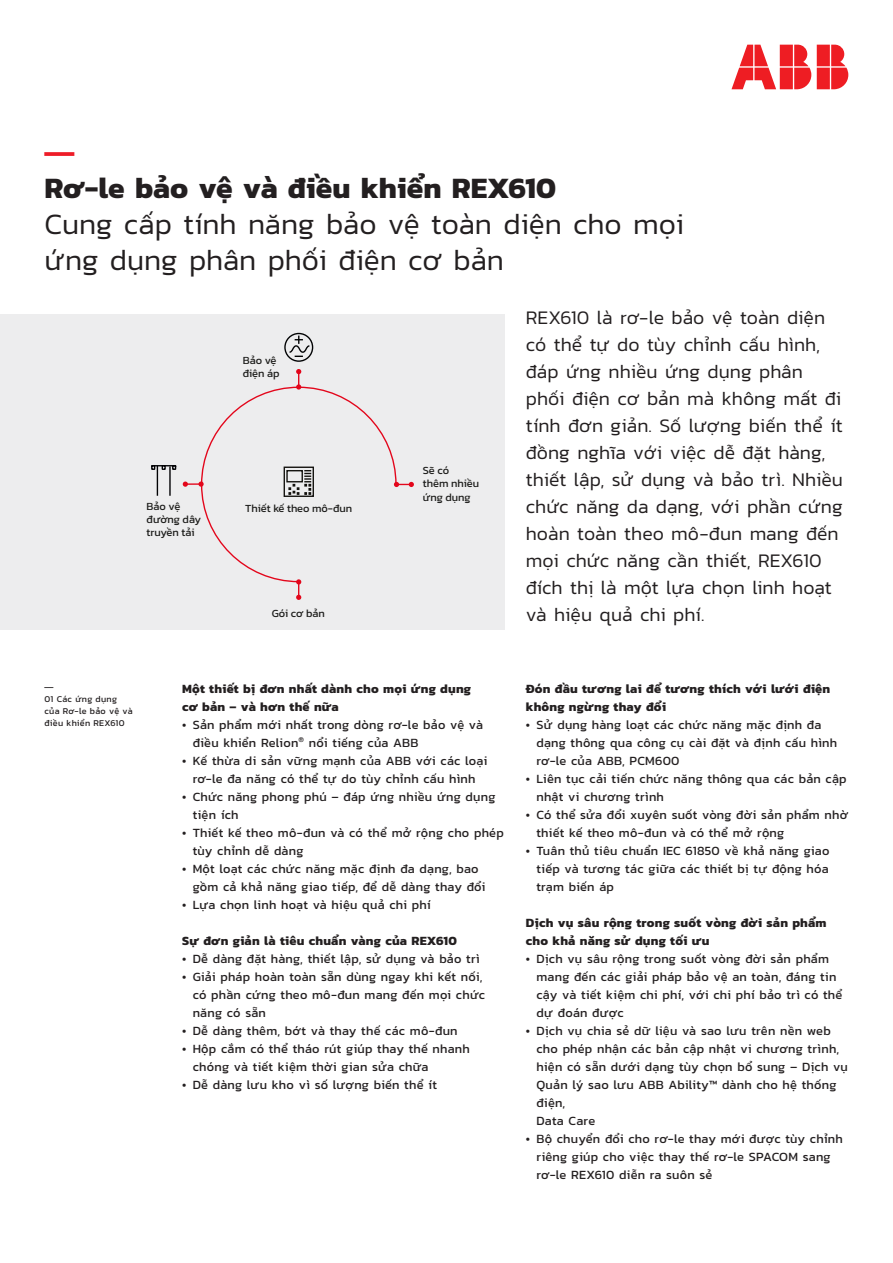
<style>
.page{position:relative;width:893px;height:1263px;background:#fff}
.page>*{position:absolute;margin:0;border:0;box-sizing:border-box;transform-origin:0 0}
.t1{font:300 30px/36px "Kanit";letter-spacing:-.005em;color:#231f20}
.t2{font:700 30px "Kanit";letter-spacing:-.005em;color:#231f20}
.t3{font:700 30px "AB Bvoice";color:#ee1c28}
.t4{font:300 19.5px/27px "Kanit";color:#231f20}
.t5{font:12.75px/18px "Kanit";letter-spacing:.015em;color:#231f20}
.t6{font:700 12.75px/18px "Kanit";letter-spacing:.015em;color:#231f20}
.t7{font:11.1px/13.2px "Kanit";color:#1d1d1b}
.t8{font:9px/12px "Kanit";letter-spacing:.025em;color:#231f20}
.t9{font:9px "AB Bvoice";color:#231f20}
</style>
<div class="page">
<div style="left:0;top:315px;width:505px;height:315px;background:#ededee"></div>
<div style="left:151px;top:465px;width:25px;height:3px;border:1px solid #020204"></div>
<svg style="left:151px;top:465px;width:4px;height:5px"></svg>
<svg style="left:172px;top:465px;width:4px;height:5px"></svg>
<svg style="left:162px;top:465px;width:4px;height:5px"></svg>
<hr style="left:169px;top:466px;width:2px;height:30px;background:#020204">
<hr style="left:157px;top:466px;width:1px;height:30px;background:#020204">
<div style="left:284px;top:333px;width:29px;height:29px;border:1px solid #020304;border-radius:50%"></div>
<svg style="left:288px;top:336px;width:23px;height:21px"></svg>
<svg style="left:183px;top:369px;width:231px;height:231px"></svg>
<svg style="left:731px;top:45px;width:117px;height:44px"></svg>
<h1 class="t3" style="left:45px;top:132px;width:31px">—</h1>
<h1 class="t2" style="left:45px;top:164px;width:513px">Rơ-le bảo vệ và điều khiển REX610</h1>
<h1 class="t1" style="left:45px;top:205px;width:641px">Cung cấp tính năng bảo vệ toàn diện cho mọi ứng dụng phân phối điện cơ bản</h1>
<p class="t4" style="left:526px;top:303px;width:319px">REX610 là rơ-le bảo vệ toàn diện có thể tự do tùy chỉnh cấu hình, đáp ứng nhiều ứng dụng phân phối điện cơ bản mà không mất đi tính đơn giản. Số lượng biến thể ít đồng nghĩa với việc dễ đặt hàng, thiết lập, sử dụng và bảo trì. Nhiều chức năng da dạng, với phần cứng hoàn toàn theo mô-đun mang đến mọi chức năng cần thiết, REX610 đích thị là một lựa chọn linh hoạt và hiệu quả chi phí.</p>
<p class="t7" style="left:243px;top:353px;width:38px">Bảo vệ điện áp</p>
<p class="t7" style="left:423px;top:464px;width:58px">Sẽ có<br>thêm nhiều ứng dụng</p>
<p class="t7" style="left:147px;top:499px;width:56px">Bảo vệ đường dây truyền tải</p>
<p class="t7" style="left:245px;top:501px;width:109px">Thiết kế theo mô-đun</p>
<p class="t7" style="left:272px;top:607px;width:55px">Gói cơ bản</p>
<p class="t9" style="left:45px;top:681px;width:10px">—</p>
<p class="t8" style="left:45px;top:692px;width:89px">01 Các ứng dụng của Rơ-le bảo vệ và điều khiển REX610</p>
<p class="t6" style="left:182px;top:679px;width:291px">Một thiết bị đơn nhất dành cho mọi ứng dụng cơ bản – và hơn thế nữa</p>
<p class="t5" style="left:193px;top:715px;width:292px;text-indent:-11px">• Sản phẩm mới nhất trong dòng rơ-le bảo vệ và điều khiển Relion<sup>®</sup> nổi tiếng của ABB</p>
<p class="t5" style="left:182px;top:751px;width:307px;text-align:center">• Kế thừa di sản vững mạnh của ABB với các loại rơ-le đa năng có thể tự do tùy chỉnh cấu hình</p>
<p class="t5" style="left:193px;top:787px;width:304px;text-indent:-11px">• Chức năng phong phú – đáp ứng nhiều ứng dụng tiện ích</p>
<p class="t5" style="left:193px;top:823px;width:312px;text-indent:-11px">• Thiết kế theo mô-đun và có thể mở rộng cho phép tùy chỉnh dễ dàng</p>
<p class="t5" style="left:193px;top:859px;width:294px;text-indent:-11px">• Một loạt các chức năng mặc định đa dạng, bao gồm cả khả năng giao tiếp, để dễ dàng thay đổi</p>
<p class="t5" style="left:182px;top:895px;width:250px">• Lựa chọn linh hoạt và hiệu quả chi phí</p>
<p class="t6" style="left:182px;top:931px;width:276px">Sự đơn giản là tiêu chuẩn vàng của REX610</p>
<p class="t5" style="left:182px;top:949px;width:299px">• Dễ dàng đặt hàng, thiết lập, sử dụng và bảo trì</p>
<p class="t5" style="left:193px;top:967px;width:294px;text-indent:-11px">• Giải pháp hoàn toàn sẵn dùng ngay khi kết nối, có phần cứng theo mô-đun mang đến mọi chức năng có sẵn</p>
<p class="t5" style="left:182px;top:1021px;width:277px">• Dễ dàng thêm, bớt và thay thế các mô-đun</p>
<p class="t5" style="left:193px;top:1039px;width:279px;text-indent:-11px">• Hộp cắm có thể tháo rút giúp thay thế nhanh chóng và tiết kiệm thời gian sửa chữa</p>
<p class="t5" style="left:182px;top:1075px;width:256px">• Dễ dàng lưu kho vì số lượng biến thể ít</p>
<p class="t6" style="left:526px;top:679px;width:306px">Đón đầu tương lai để tương thích với lưới điện không ngừng thay đổi</p>
<p class="t5" style="left:536px;top:715px;width:302px;text-indent:-11px">• Sử dụng hàng loạt các chức năng mặc định đa dạng thông qua công cụ cài đặt và định cấu hình rơ-le của ABB, PCM600</p>
<p class="t5" style="left:536px;top:769px;width:312px;text-indent:-11px">• Liên tục cải tiến chức năng thông qua các bản cập nhật vi chương trình</p>
<p class="t5" style="left:536px;top:805px;width:313px;text-indent:-11px">• Có thể sửa đổi xuyên suốt vòng đời sản phẩm nhờ thiết kế theo mô-đun và có thể mở rộng</p>
<p class="t5" style="left:536px;top:841px;width:295px;text-align:justify;text-indent:-11px">• Tuân thủ tiêu chuẩn IEC 61850 về khả năng giao tiếp và tương tác giữa các thiết bị tự động hóa trạm biến áp</p>
<p class="t6" style="left:526px;top:913px;width:302px">Dịch vụ sâu rộng trong suốt vòng đời sản phẩm cho khả năng sử dụng tối ưu</p>
<p class="t5" style="left:536px;top:949px;width:307px;text-indent:-11px">• Dịch vụ sâu rộng trong suốt vòng đời sản phẩm mang đến các giải pháp bảo vệ an toàn, đáng tin cậy và tiết kiệm chi phí, với chi phí bảo trì có thể dự đoán được</p>
<p class="t5" style="left:536px;top:1021px;width:313px;text-indent:-11px">• Dịch vụ chia sẻ dữ liệu và sao lưu trên nền web cho phép nhận các bản cập nhật vi chương trình, hiện có sẵn dưới dạng tùy chọn bổ sung – Dịch vụ<br>Quản lý sao lưu ABB Ability™ dành cho hệ thống điện,<br>Data Care</p>
<p class="t5" style="left:536px;top:1129px;width:308px;text-indent:-11px">• Bộ chuyển đổi cho rơ-le thay mới được tùy chỉnh riêng giúp cho việc thay thế rơ-le SPACOM sang rơ-le REX610 diễn ra suôn sẻ</p>
</div>
